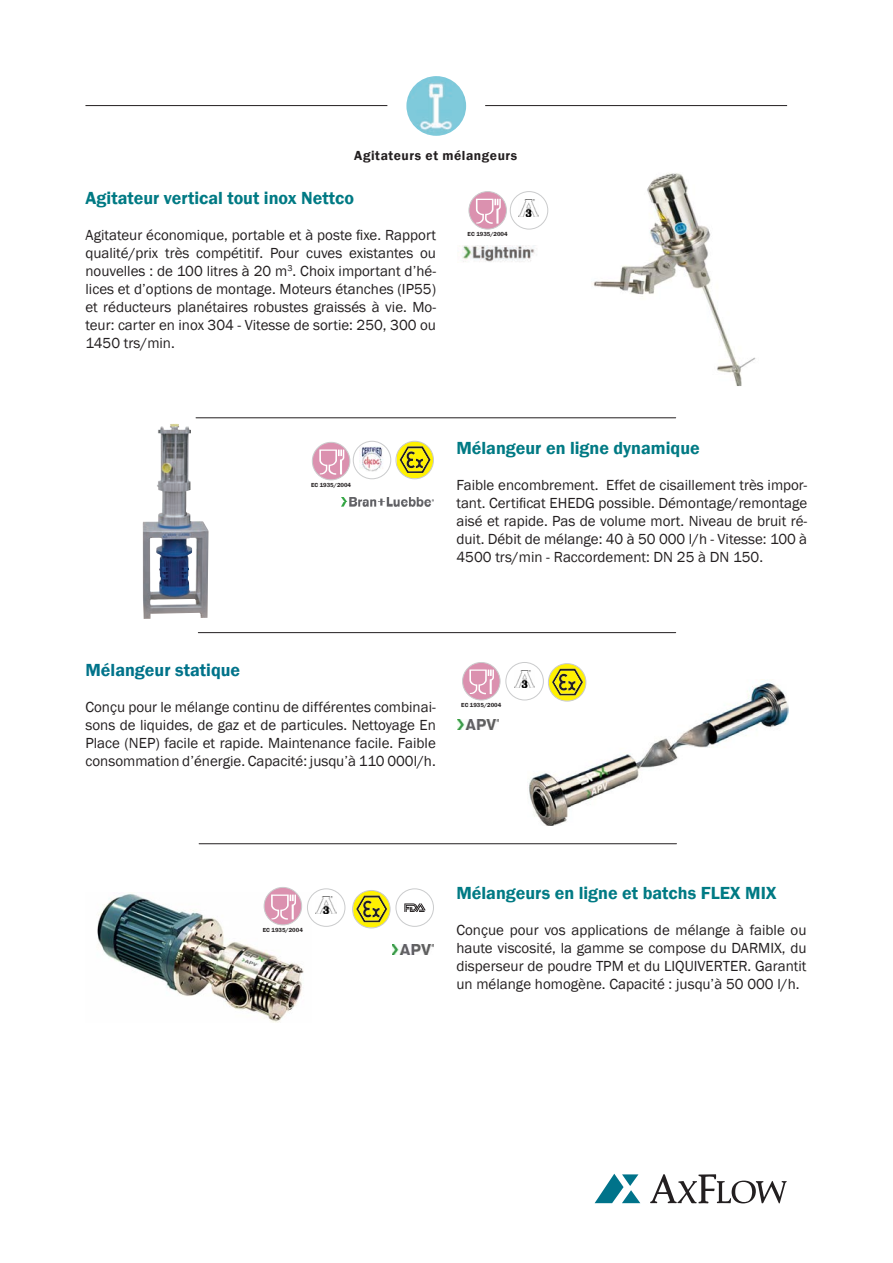
<style>
.page{position:relative;width:893px;height:1263px;background:#fff}
.page>*{position:absolute;margin:0;border:0;box-sizing:border-box;transform-origin:0 0}
.t1{font:600 18px "Franklin Gothic";color:#007a84}
.t2{font:600 18px "Franklin Gothic";color:#00738a}
.t3{font:15px/18px "Franklin Gothic";color:#231f20;text-align:justify}
.t4{font:600 13.5px "Franklin Gothic";letter-spacing:.04em;color:#231f20}
.t5{font:600 6px "Franklin Gothic";color:#231f20}
</style>
<div class="page">
<svg style="left:595px;top:1174px;width:45px;height:29px"></svg>
<svg style="left:650px;top:1174px;width:137px;height:29px"></svg>
<img style="left:97px;top:894px;width:215px;height:129px">
<img style="left:527px;top:679px;width:261px;height:146px">
<hr style="left:196px;top:417px;width:480px;height:1px;background:#231f20">
<img style="left:592px;top:173px;width:164px;height:213px">
<img style="left:142px;top:424px;width:67px;height:195px">
<hr style="left:198px;top:632px;width:478px;height:1px;background:#231f20">
<hr style="left:199px;top:843px;width:477px;height:1px;background:#231f20">
<img style="left:462px;top:245px;width:73px;height:17px">
<svg style="left:469px;top:192px;width:37px;height:37px"></svg>
<div style="left:469px;top:191px;width:38px;height:38px;border:1px solid #cacbcc;border-radius:50%"></div>
<img style="left:519px;top:199px;width:20px;height:18px">
<div style="left:510px;top:191px;width:38px;height:38px;border:1px solid #cacbcc;border-radius:50%"></div>
<img style="left:360px;top:446px;width:23px;height:26px">
<svg style="left:312px;top:442px;width:38px;height:38px"></svg>
<div style="left:312px;top:442px;width:38px;height:38px;border:1px solid #cacbcc;border-radius:50%"></div>
<div style="left:353px;top:441px;width:38px;height:38px;border:1px solid #cacbcc;border-radius:50%"></div>
<svg style="left:397px;top:441px;width:36px;height:37px"></svg>
<svg style="left:400px;top:446px;width:31px;height:27px"></svg>
<div style="left:396px;top:441px;width:38px;height:38px;border:1px solid #cacbcc;border-radius:50%"></div>
<img style="left:341px;top:497px;width:93px;height:10px">
<svg style="left:463px;top:662px;width:37px;height:38px"></svg>
<div style="left:462px;top:662px;width:38px;height:38px;border:1px solid #cacbcc;border-radius:50%"></div>
<img style="left:514px;top:670px;width:20px;height:17px">
<div style="left:505px;top:662px;width:39px;height:38px;border:1px solid #cacbcc;border-radius:50%"></div>
<svg style="left:549px;top:664px;width:37px;height:37px"></svg>
<svg style="left:552px;top:669px;width:31px;height:26px"></svg>
<div style="left:548px;top:663px;width:38px;height:38px;border:1px solid #cacbcc;border-radius:50%"></div>
<img style="left:392px;top:944px;width:42px;height:10px">
<svg style="left:264px;top:887px;width:38px;height:38px"></svg>
<div style="left:264px;top:887px;width:38px;height:38px;border:1px solid #cacbcc;border-radius:50%"></div>
<img style="left:316px;top:896px;width:20px;height:18px">
<div style="left:307px;top:888px;width:38px;height:39px;border:1px solid #cacbcc;border-radius:50%"></div>
<svg style="left:353px;top:890px;width:37px;height:37px"></svg>
<svg style="left:356px;top:895px;width:31px;height:27px"></svg>
<div style="left:352px;top:890px;width:38px;height:38px;border:1px solid #cacbcc;border-radius:50%"></div>
<svg style="left:404px;top:903px;width:21px;height:9px"></svg>
<div style="left:396px;top:888px;width:38px;height:39px;border:1px solid #cacbcc;border-radius:50%"></div>
<img style="left:457px;top:719px;width:42px;height:10px">
<hr style="left:85px;top:105px;width:302px;height:1px;background:#231f20">
<hr style="left:485px;top:105px;width:302px;height:1px;background:#231f20">
<img style="left:406px;top:76px;width:60px;height:60px;border-radius:30px">
<p class="t4" style="left:354px;top:147px;width:164px">Agitateurs et mélangeurs</p>
<p class="t1" style="left:85px;top:187px;width:270px">Agitateur vertical tout inox Nettco</p>
<p class="t3" style="left:85px;top:226px;width:352px">Agitateur économique, portable et à poste fixe. Rapport qualité/prix très compétitif. Pour cuves existantes ou nouvelles : de 100 litres à 20 m<sup>3</sup>. Choix important d’hé&shy;lices et d’options de montage. Moteurs étanches (IP55) et réducteurs planétaires robustes graissés à vie. Mo&shy;teur: carter en inox 304 - Vitesse de sortie: 250, 300 ou 1450 trs/min.</p>
<p class="t5" style="left:468px;top:230px;width:42px">EC 1935/2004</p>
<p class="t5" style="left:311px;top:481px;width:42px">EC 1935/2004</p>
<p class="t1" style="left:456px;top:436px;width:245px">Mélangeur en ligne dynamique</p>
<p class="t3" style="left:456px;top:476px;width:352px">Faible encombrement. Effet de cisaillement très impor&shy;tant. Certificat EHEDG possible. Démontage/remontage aisé et rapide. Pas de volume mort. Niveau de bruit ré&shy;duit. Débit de mélange: 40 à 50 000 l/h - Vitesse: 100 à 4500 trs/min - Raccordement: DN 25 à DN 150.</p>
<p class="t2" style="left:85px;top:659px;width:156px">Mélangeur statique</p>
<p class="t3" style="left:85px;top:698px;width:352px">Conçu pour le mélange continu de différentes combinai&shy;sons de liquides, de gaz et de particules. Nettoyage En Place (NEP) facile et rapide. Maintenance facile. Faible consommation d’énergie. Capacité: jusqu’à 110 000l/h.</p>
<p class="t5" style="left:461px;top:701px;width:42px">EC 1935/2004</p>
<p class="t5" style="left:263px;top:926px;width:42px">EC 1935/2004</p>
<p class="t1" style="left:456px;top:882px;width:322px">Mélangeurs en ligne et batchs FLEX MIX</p>
<p class="t3" style="left:456px;top:921px;width:352px">Conçue pour vos applications de mélange à faible ou haute viscosité, la gamme se compose du DARMIX, du disperseur de poudre TPM et du LIQUIVERTER. Garantit un mélange homogène. Capacité : jusqu’à 50 000 l/h.</p>
</div>
